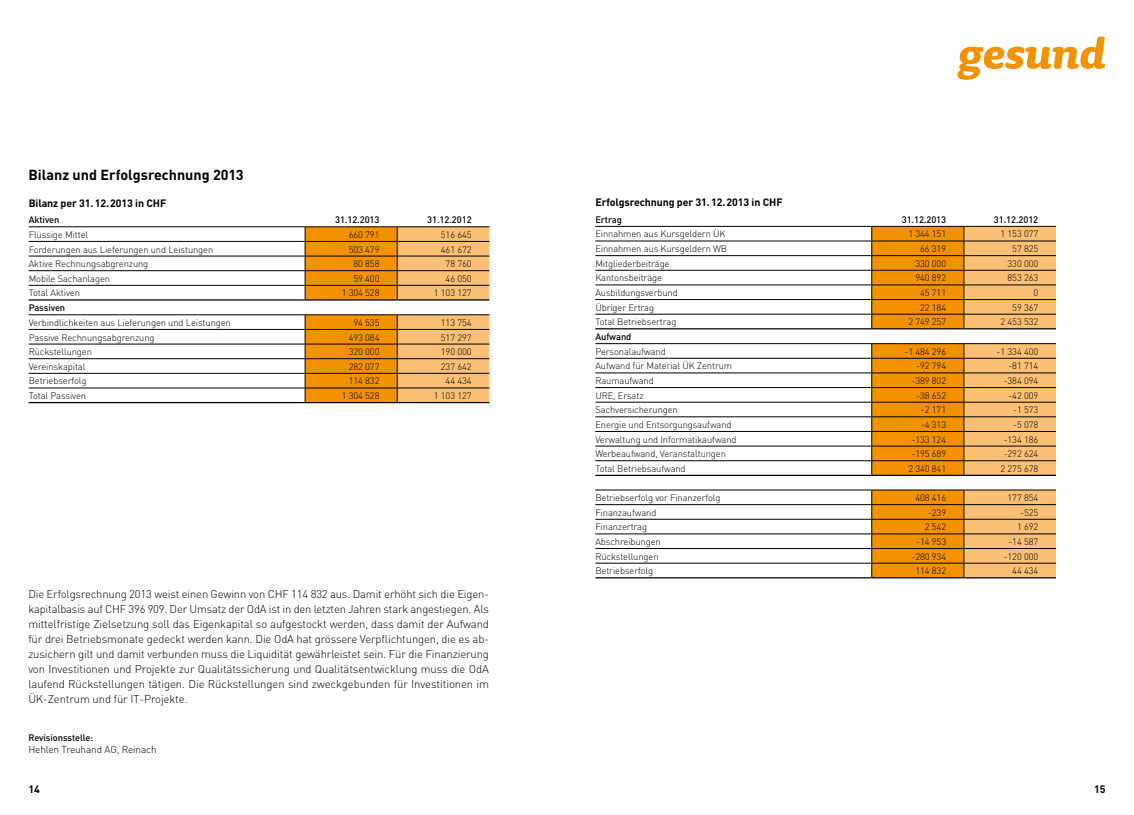
<style>
.page{position:relative;width:1134px;height:815px;background:#fff}
.page>*{position:absolute;margin:0;border:0;box-sizing:border-box;transform-origin:0 0}
.t1{font:italic 700 52.5px "Sauna";color:#f39200}
.t2{font:700 14.38px "DIN";color:#000}
.t3{font:300 11.25px/15px "DIN";letter-spacing:-.01em;color:#000;text-align:justify}
.t4{font:700 10.62px "DIN";letter-spacing:-.01em;color:#000}
.t5{font:300 10px "DIN";letter-spacing:-.01em;color:#000}
.t6{font:300 9.38px "DIN";letter-spacing:-.01em;color:#000}
.t7{font:500 9.38px "DIN";letter-spacing:-.01em;color:#000}
.s1{font-size:8.75px}
</style>
<div class="page">
<hr style="left:29px;top:226px;width:276px;height:1px;background:#000">
<hr style="left:305px;top:226px;width:92px;height:1px;background:#000">
<hr style="left:397px;top:226px;width:92px;height:1px;background:#000">
<hr style="left:29px;top:241px;width:276px;height:1px;background:#000">
<hr style="left:29px;top:256px;width:276px;height:1px;background:#000">
<hr style="left:29px;top:270px;width:276px;height:1px;background:#000">
<hr style="left:29px;top:285px;width:276px;height:1px;background:#000">
<hr style="left:29px;top:314px;width:276px;height:1px;background:#000">
<hr style="left:29px;top:329px;width:276px;height:1px;background:#000">
<hr style="left:29px;top:344px;width:276px;height:1px;background:#000">
<hr style="left:29px;top:358px;width:276px;height:1px;background:#000">
<hr style="left:29px;top:373px;width:276px;height:1px;background:#000">
<hr style="left:29px;top:388px;width:276px;height:1px;background:#000">
<svg style="left:305px;top:227px;width:184px;height:175px;background:#e6a445"></svg>
<hr style="left:29px;top:402px;width:276px;height:1px;background:#000">
<hr style="left:305px;top:402px;width:92px;height:1px;background:#000">
<hr style="left:397px;top:402px;width:92px;height:1px;background:#000">
<hr style="left:29px;top:299px;width:276px;height:2px;background:#000">
<hr style="left:305px;top:299px;width:92px;height:2px;background:#000">
<hr style="left:397px;top:299px;width:92px;height:2px;background:#000">
<svg style="left:595px;top:226px;width:461px;height:351px"></svg>
<hr style="left:595px;top:328px;width:277px;height:1px;background:#000">
<hr style="left:872px;top:328px;width:92px;height:1px;background:#000">
<hr style="left:964px;top:328px;width:92px;height:1px;background:#000">
<hr style="left:595px;top:475px;width:277px;height:1px;background:#000">
<hr style="left:872px;top:475px;width:92px;height:1px;background:#000">
<hr style="left:964px;top:475px;width:92px;height:1px;background:#000">
<hr style="left:595px;top:577px;width:277px;height:1px;background:#000">
<hr style="left:872px;top:577px;width:92px;height:1px;background:#000">
<hr style="left:964px;top:577px;width:92px;height:1px;background:#000">
<h2 class="t2" style="left:28px;top:166px;width:217px">Bilanz und Erfolgsrechnung 2013</h2>
<p class="t4" style="left:29px;top:196px;width:139px">Bilanz per 31.12.2013 in CHF</p>
<p class="t7" style="left:29px;top:214px;width:32px">Aktiven</p>
<p class="t7" style="left:335px;top:214px;width:46px">31.12.2013</p>
<p class="t7" style="left:427px;top:214px;width:46px">31.12.2012</p>
<p class="t6" style="left:29px;top:229px;width:61px">Flüssige Mittel</p>
<p class="t6" style="left:349px;top:229px;width:32px">660 791</p>
<p class="t6" style="left:441px;top:229px;width:32px">516 645</p>
<p class="t6" style="left:29px;top:243px;width:186px">Forderungen aus Lieferungen und Leistungen</p>
<p class="t6" style="left:349px;top:243px;width:32px">503 479</p>
<p class="t6" style="left:441px;top:243px;width:32px">461 672</p>
<p class="t6" style="left:29px;top:258px;width:121px">Aktive Rechnungsabgrenzung</p>
<p class="t6" style="left:353px;top:258px;width:28px">80 858</p>
<p class="t6" style="left:446px;top:258px;width:28px">78 760</p>
<p class="t6" style="left:29px;top:273px;width:83px">Mobile Sachanlagen</p>
<p class="t6" style="left:353px;top:273px;width:28px">59 400</p>
<p class="t6" style="left:446px;top:273px;width:28px">46 050</p>
<p class="t6" style="left:29px;top:287px;width:53px">Total Aktiven</p>
<p class="t6" style="left:342px;top:287px;width:39px">1 304 528</p>
<p class="t6" style="left:434px;top:287px;width:39px">1 103 127</p>
<p class="t7" style="left:29px;top:302px;width:38px">Passiven</p>
<p class="t6" style="left:29px;top:317px;width:204px">Verbindlichkeiten aus Lieferungen und Leistungen</p>
<p class="t6" style="left:353px;top:317px;width:28px">94 535</p>
<p class="t6" style="left:441px;top:317px;width:32px">113 754</p>
<p class="t6" style="left:29px;top:331px;width:127px">Passive Rechnungsabgrenzung</p>
<p class="t6" style="left:349px;top:331px;width:32px">493 084</p>
<p class="t6" style="left:441px;top:331px;width:32px">517 297</p>
<p class="t6" style="left:29px;top:346px;width:65px">Rückstellungen</p>
<p class="t6" style="left:349px;top:346px;width:32px">320 000</p>
<p class="t6" style="left:441px;top:346px;width:32px">190 000</p>
<p class="t6" style="left:29px;top:361px;width:58px">Vereinskapital</p>
<p class="t6" style="left:349px;top:361px;width:32px">282 077</p>
<p class="t6" style="left:441px;top:361px;width:32px">237 642</p>
<p class="t6" style="left:29px;top:375px;width:59px">Betriebserfolg</p>
<p class="t6" style="left:349px;top:375px;width:32px">114 832</p>
<p class="t6" style="left:446px;top:375px;width:28px">44 434</p>
<p class="t6" style="left:29px;top:390px;width:59px">Total Passiven</p>
<p class="t6" style="left:342px;top:390px;width:39px">1 304 528</p>
<p class="t6" style="left:434px;top:390px;width:39px">1 103 127</p>
<p class="t3" style="left:28px;top:587px;width:462px">Die Erfolgsrechnung 2013 weist einen Gewinn von CHF 114 832 aus. Damit erhöht sich die Eigen&shy;kapitalbasis auf CHF 396 909. Der Umsatz der OdA ist in den letzten Jahren stark angestiegen. Als mittelfristige Zielsetzung soll das Eigenkapital so aufgestockt werden, dass damit der Aufwand für drei Betriebsmonate gedeckt werden kann. Die OdA hat grössere Verpflichtungen, die es ab&shy;zusichern gilt und damit verbunden muss die Liquidität gewährleistet sein. Für die Finanzierung von Investitionen und Projekte zur Qualitätssicherung und Qualitätsentwicklung muss die OdA laufend Rückstellungen tätigen. Die Rückstellungen sind zweckgebunden für Investitionen im ÜK-Zentrum und für IT-Projekte.</p>
<p class="t7" style="left:28px;top:731px;width:66px">Revisionsstelle<span class="s1">:</span></p>
<p class="t5" style="left:28px;top:743px;width:130px">Hehlen Treuhand AG, Reinach</p>
<h1 class="t1" style="left:958px;top:26px;width:149px">gesund</h1>
<p class="t4" style="left:595px;top:195px;width:189px">Erfolgsrechnung per 31.12.2013 in CHF</p>
<p class="t7" style="left:595px;top:213px;width:28px">Ertrag</p>
<p class="t7" style="left:902px;top:213px;width:46px">31.12.2013</p>
<p class="t7" style="left:994px;top:213px;width:46px">31.12.2012</p>
<p class="t6" style="left:595px;top:228px;width:132px">Einnahmen aus Kursgeldern ÜK</p>
<p class="t6" style="left:908px;top:228px;width:39px">1 344 151</p>
<p class="t6" style="left:1000px;top:228px;width:39px">1 153 077</p>
<p class="t6" style="left:595px;top:243px;width:133px">Einnahmen aus Kursgeldern WB</p>
<p class="t6" style="left:920px;top:243px;width:28px">66 319</p>
<p class="t6" style="left:1012px;top:243px;width:28px">57 825</p>
<p class="t6" style="left:595px;top:258px;width:76px">Mitgliederbeiträge</p>
<p class="t6" style="left:915px;top:258px;width:32px">330 000</p>
<p class="t6" style="left:1007px;top:258px;width:32px">330 000</p>
<p class="t6" style="left:595px;top:272px;width:68px">Kantonsbeiträge</p>
<p class="t6" style="left:915px;top:272px;width:32px">940 892</p>
<p class="t6" style="left:1007px;top:272px;width:32px">853 263</p>
<p class="t6" style="left:595px;top:287px;width:84px">Ausbildungsverbund</p>
<p class="t6" style="left:920px;top:287px;width:28px">45 711</p>
<p class="t6" style="left:1033px;top:287px;width:6px">0</p>
<p class="t6" style="left:595px;top:301px;width:60px">Übriger Ertrag</p>
<p class="t6" style="left:920px;top:301px;width:28px">22 184</p>
<p class="t6" style="left:1012px;top:301px;width:28px">59 367</p>
<p class="t6" style="left:595px;top:316px;width:83px">Total Betriebsertrag</p>
<p class="t6" style="left:908px;top:316px;width:39px">2 749 257</p>
<p class="t6" style="left:1000px;top:316px;width:39px">2 453 532</p>
<p class="t7" style="left:595px;top:331px;width:38px">Aufwand</p>
<p class="t6" style="left:595px;top:346px;width:72px">Personalaufwand</p>
<p class="t6" style="left:904px;top:346px;width:43px">-1 484 296</p>
<p class="t6" style="left:997px;top:346px;width:43px">-1 334 400</p>
<p class="t6" style="left:595px;top:360px;width:138px">Aufwand für Material ÜK Zentrum</p>
<p class="t6" style="left:916px;top:360px;width:31px">-92 794</p>
<p class="t6" style="left:1008px;top:360px;width:31px">-81 714</p>
<p class="t6" style="left:595px;top:375px;width:60px">Raumaufwand</p>
<p class="t6" style="left:911px;top:375px;width:36px">-389 802</p>
<p class="t6" style="left:1004px;top:375px;width:36px">-384 094</p>
<p class="t6" style="left:595px;top:389px;width:50px">URE, Ersatz</p>
<p class="t6" style="left:916px;top:389px;width:31px">-38 652</p>
<p class="t6" style="left:1008px;top:389px;width:31px">-42 009</p>
<p class="t6" style="left:595px;top:404px;width:84px">Sachversicherungen</p>
<p class="t6" style="left:921px;top:404px;width:27px">-2 171</p>
<p class="t6" style="left:1013px;top:404px;width:27px">-1 573</p>
<p class="t6" style="left:595px;top:419px;width:138px">Energie und Entsorgungsaufwand</p>
<p class="t6" style="left:921px;top:419px;width:27px">-4 313</p>
<p class="t6" style="left:1013px;top:419px;width:27px">-5 078</p>
<p class="t6" style="left:595px;top:433px;width:143px">Verwaltung und Informatikaufwand</p>
<p class="t6" style="left:911px;top:433px;width:36px">-133 124</p>
<p class="t6" style="left:1004px;top:433px;width:36px">-134 186</p>
<p class="t6" style="left:595px;top:448px;width:132px">Werbeaufwand, Veranstaltungen</p>
<p class="t6" style="left:911px;top:448px;width:36px">-195 689</p>
<p class="t6" style="left:1004px;top:448px;width:36px">-292 624</p>
<p class="t6" style="left:595px;top:463px;width:92px">Total Betriebsaufwand</p>
<p class="t6" style="left:908px;top:463px;width:39px">2 340 841</p>
<p class="t6" style="left:1000px;top:463px;width:39px">2 275 678</p>
<p class="t6" style="left:595px;top:492px;width:127px">Betriebserfolg vor Finanzerfolg</p>
<p class="t6" style="left:915px;top:492px;width:32px">408 416</p>
<p class="t6" style="left:1007px;top:492px;width:32px">177 854</p>
<p class="t6" style="left:595px;top:507px;width:63px">Finanzaufwand</p>
<p class="t6" style="left:928px;top:507px;width:20px">-239</p>
<p class="t6" style="left:1020px;top:507px;width:20px">-525</p>
<p class="t6" style="left:595px;top:521px;width:53px">Finanzertrag</p>
<p class="t6" style="left:925px;top:521px;width:23px">2 542</p>
<p class="t6" style="left:1017px;top:521px;width:23px">1 692</p>
<p class="t6" style="left:595px;top:536px;width:67px">Abschreibungen</p>
<p class="t6" style="left:916px;top:536px;width:31px">-14 953</p>
<p class="t6" style="left:1008px;top:536px;width:31px">-14 587</p>
<p class="t6" style="left:595px;top:550px;width:65px">Rückstellungen</p>
<p class="t6" style="left:911px;top:550px;width:36px">-280 934</p>
<p class="t6" style="left:1004px;top:550px;width:36px">-120 000</p>
<p class="t6" style="left:595px;top:565px;width:59px">Betriebserfolg</p>
<p class="t6" style="left:915px;top:565px;width:32px">114 832</p>
<p class="t6" style="left:1012px;top:565px;width:28px">44 434</p>
<p class="t4" style="left:28px;top:782px;width:13px">14</p>
<p class="t4" style="left:1094px;top:782px;width:13px">15</p>
</div>
